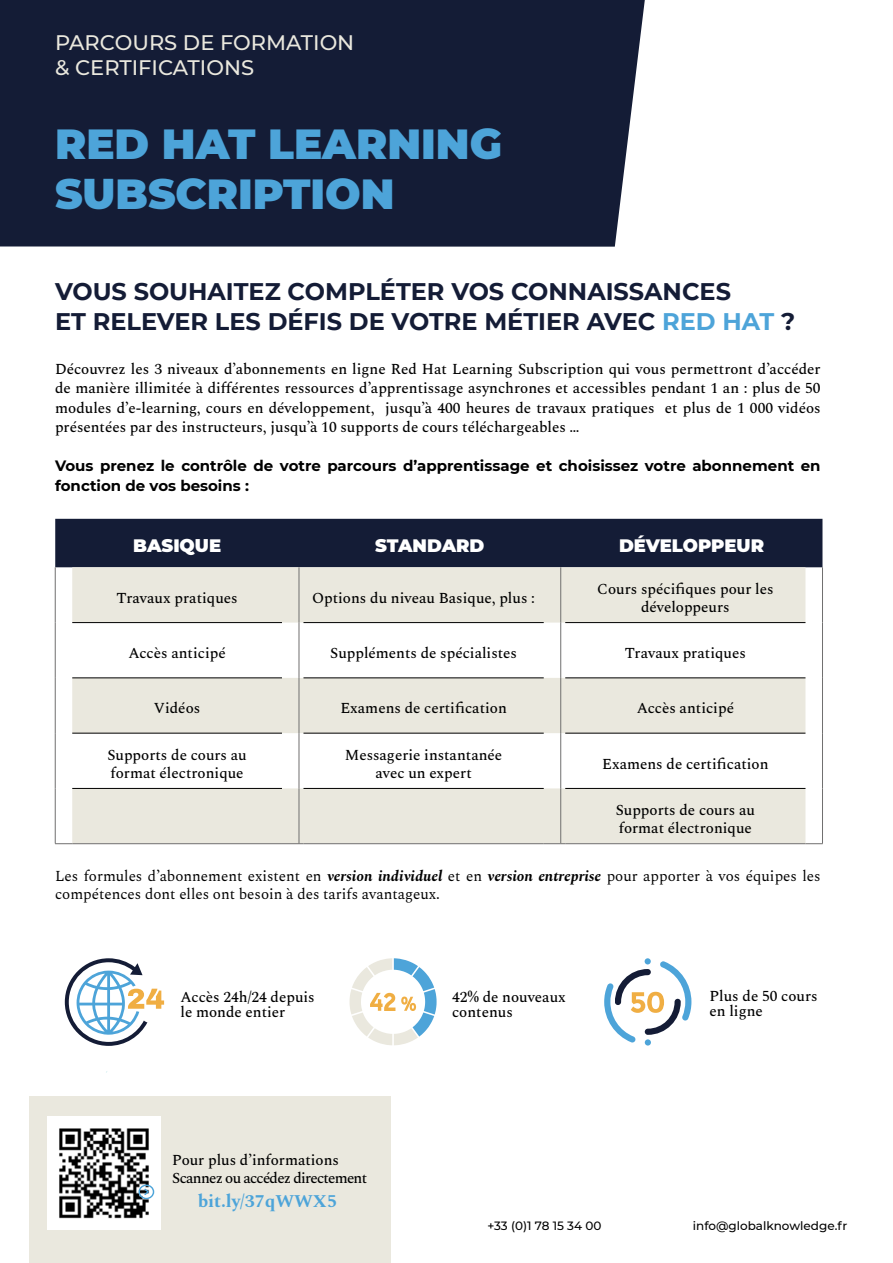
<style>
.page{position:relative;width:893px;height:1263px;background:#fff}
.page>*{position:absolute;margin:0;border:0;box-sizing:border-box;transform-origin:0 0}
.t1{font:900 42px/50.4px "Montserrat";color:#4da4d9}
.t2{font:700 24px/30px "Montserrat";color:#141c36}
.t3{font:500 21px/25.2px "Montserrat";color:#eae8de}
.t4{font:900 18px "Montserrat";color:#fff}
.t5{font:700 18px "Spectral";color:#4da4d9}
.t6{font:500 15px/18px "Spectral";color:#000}
.t7{font:15px/18px "Spectral";color:#000}
.t8{font:700 15px/19.5px "Montserrat";color:#000}
.t9{font:500 15px/18px "Spectral";letter-spacing:-.05em;color:#000}
.t10{font:500 12px "Montserrat";color:#000}
.s1{color:#4da4d9}
.s2{font-weight:700;font-style:italic}
</style>
<div class="page">
<div style="left:0;top:0;width:645px;height:247px;background:#141c36"></div>
<div style="left:29px;top:1096px;width:362px;height:166px;background:#eae8de"></div>
<div style="left:55px;top:519px;width:767px;height:48px;background:#141c36"></div>
<svg style="left:72px;top:567px;width:733px;height:276px;fill:#eae8de"></svg>
<hr style="left:55px;top:567px;width:1px;height:56px;background:#706f6f">
<hr style="left:299px;top:567px;width:1px;height:56px;background:#706f6f">
<hr style="left:560px;top:567px;width:1px;height:56px;background:#706f6f">
<hr style="left:822px;top:567px;width:1px;height:56px;background:#706f6f">
<hr style="left:55px;top:623px;width:1px;height:55px;background:#706f6f">
<hr style="left:299px;top:623px;width:1px;height:55px;background:#706f6f">
<hr style="left:560px;top:623px;width:1px;height:55px;background:#706f6f">
<hr style="left:822px;top:623px;width:1px;height:55px;background:#706f6f">
<hr style="left:55px;top:678px;width:1px;height:55px;background:#706f6f">
<hr style="left:299px;top:678px;width:1px;height:55px;background:#706f6f">
<hr style="left:560px;top:678px;width:1px;height:55px;background:#706f6f">
<hr style="left:822px;top:678px;width:1px;height:55px;background:#706f6f">
<hr style="left:55px;top:733px;width:1px;height:55px;background:#706f6f">
<hr style="left:299px;top:733px;width:1px;height:55px;background:#706f6f">
<hr style="left:560px;top:733px;width:1px;height:55px;background:#706f6f">
<hr style="left:822px;top:733px;width:1px;height:55px;background:#706f6f">
<hr style="left:55px;top:788px;width:1px;height:55px;background:#706f6f">
<hr style="left:299px;top:788px;width:1px;height:55px;background:#706f6f">
<hr style="left:560px;top:788px;width:1px;height:55px;background:#706f6f">
<hr style="left:822px;top:788px;width:1px;height:55px;background:#706f6f">
<svg style="left:55px;top:843px;width:17px;height:1px"></svg>
<hr style="left:72px;top:843px;width:210px;height:1px;background:#706f6f">
<svg style="left:282px;top:843px;width:21px;height:1px"></svg>
<hr style="left:303px;top:843px;width:241px;height:1px;background:#706f6f">
<svg style="left:544px;top:843px;width:21px;height:1px"></svg>
<hr style="left:565px;top:843px;width:240px;height:1px;background:#706f6f">
<svg style="left:805px;top:843px;width:18px;height:1px"></svg>
<hr style="left:72px;top:622px;width:210px;height:1px;background:#000">
<hr style="left:72px;top:678px;width:210px;height:1px;background:#000">
<hr style="left:72px;top:733px;width:210px;height:1px;background:#000">
<hr style="left:72px;top:788px;width:210px;height:1px;background:#000">
<hr style="left:303px;top:622px;width:241px;height:1px;background:#000">
<hr style="left:303px;top:678px;width:241px;height:1px;background:#000">
<hr style="left:303px;top:733px;width:241px;height:1px;background:#000">
<hr style="left:303px;top:788px;width:241px;height:1px;background:#000">
<hr style="left:565px;top:622px;width:240px;height:1px;background:#000">
<hr style="left:565px;top:678px;width:240px;height:1px;background:#000">
<hr style="left:565px;top:733px;width:240px;height:1px;background:#000">
<hr style="left:565px;top:788px;width:240px;height:1px;background:#000">
<svg style="left:64px;top:958px;width:100px;height:88px"></svg>
<svg style="left:604px;top:958px;width:87px;height:87px"></svg>
<svg style="left:350px;top:958px;width:87px;height:87px"></svg>
<img style="left:48px;top:1116px;width:112px;height:113px">
<svg style="left:138px;top:1184px;width:16px;height:15px"></svg>
<h3 class="t3" style="left:55px;top:29px;width:301px">PARCOURS DE FORMATION &amp; CERTIFICATIONS</h3>
<h1 class="t1" style="left:55px;top:116px;width:448px">RED HAT LEARNING<br>SUBSCRIPTION</h1>
<h2 class="t2" style="left:55px;top:276px;width:742px">VOUS SOUHAITEZ COMPLÉTER VOS CONNAISSANCES<br>ET RELEVER LES DÉFIS DE VOTRE MÉTIER AVEC <span class="s1">RED HAT</span> ?</h2>
<p class="t6" style="left:55px;top:358px;width:767px;line-height:19.5px;text-align:justify">Découvrez les 3 niveaux d’abonnements en ligne Red Hat Learning Subscription qui vous permettront d’accéder de manière illimitée à différentes ressources d’apprentissage asynchrones et accessibles pendant 1 an : plus de 50 modules d’e-learning, cours en développement, jusqu’à 400 heures de travaux pratiques et plus de 1 000 vidéos présentées par des instructeurs, jusqu’à 10 supports de cours téléchargeables …</p>
<p class="t8" style="left:55px;top:455px;width:767px">Vous prenez le contrôle de votre parcours d’apprentissage et choisissez votre abonnement en fonction de vos besoins :</p>
<p class="t4" style="left:133px;top:532px;width:90px">BASIQUE</p>
<p class="t4" style="left:375px;top:532px;width:111px">STANDARD</p>
<p class="t4" style="left:619px;top:532px;width:147px">DÉVELOPPEUR</p>
<p class="t6" style="left:117px;top:588px;width:123px">Travaux pratiques</p>
<p class="t6" style="left:312px;top:588px;width:224px">Options du niveau Basique, plus :</p>
<p class="t6" style="left:597px;top:579px;width:178px;text-align:center">Cours spécifiques pour les développeurs</p>
<p class="t6" style="left:128px;top:643px;width:99px">Accès anticipé</p>
<p class="t6" style="left:330px;top:643px;width:188px">Suppléments de spécialistes</p>
<p class="t6" style="left:625px;top:643px;width:123px">Travaux pratiques</p>
<p class="t6" style="left:154px;top:698px;width:48px">Vidéos</p>
<p class="t6" style="left:340px;top:698px;width:168px">Examens de certification</p>
<p class="t6" style="left:637px;top:698px;width:99px">Accès anticipé</p>
<p class="t6" style="left:107px;top:745px;width:141px">Supports de cours au format électronique</p>
<p class="t6" style="left:345px;top:745px;width:159px;text-align:center">Messagerie instantanée avec un expert</p>
<p class="t6" style="left:602px;top:754px;width:168px">Examens de certification</p>
<p class="t6" style="left:616px;top:800px;width:141px">Supports de cours au format électronique</p>
<p class="t7" style="left:55px;top:866px;width:767px">Les formules d’abonnement existent en <span class="s2">version individuel</span> et en <span class="s2">version entreprise</span> pour apporter à vos équipes les compétences dont elles ont besoin à des tarifs avantageux.</p>
<p class="t6" style="left:180px;top:988px;width:136px;line-height:15px">Accès 24h/24 depuis le monde entier</p>
<p class="t6" style="left:709px;top:987px;width:110px;line-height:15px">Plus de 50 cours en ligne</p>
<p class="t6" style="left:452px;top:989px;width:115px;line-height:15px">42% de nouveaux contenus</p>
<p class="t9" style="left:172px;top:1150px;width:196px">Pour plus d’informations<br>Scannez ou accédez directement</p>
<p class="t5" style="left:198px;top:1188px;width:141px">bit.ly/37qWWX5</p>
<p class="t10" style="left:487px;top:1217px;width:116px">+33 (0)1 78 15 34 00</p>
<p class="t10" style="left:693px;top:1217px;width:156px">info@globalknowledge.fr</p>
</div>
